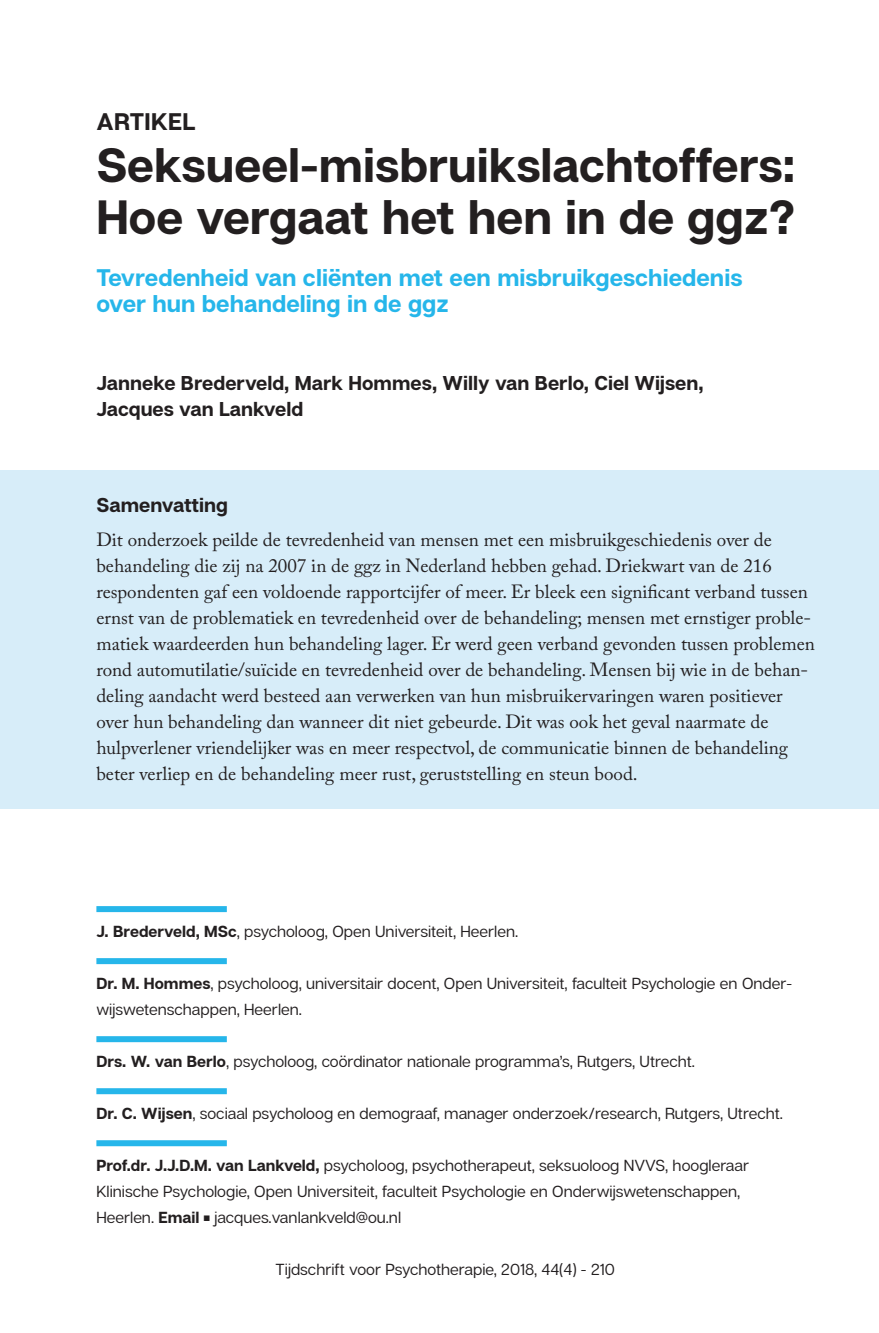
<style>
.page{position:relative;width:879px;height:1333px;background:#fff}
.page>*{position:absolute;margin:0;border:0;box-sizing:border-box;transform-origin:0 0}
.t1{font:700 48px/52px "Articulat C Fv 2";color:#231f20}
.t2{font:700 24px/26px "Articulat C Fv 2";color:#26b6ea}
.t3{font:700 24px "Articulat C Fv 2";letter-spacing:.01em;color:#231f20}
.t4{font:700 20px/26px "Articulat C Fv 2";color:#231f20}
.t5{font:19px/26px "Adobe Caslon Pro";color:#231f20}
.t6{font:16px/26px "Articulat C Fv 2 Text";color:#231f20}
.s1{font-family:"Articulat C Fv 2";font-weight:700}
</style>
<div class="page">
<div style="left:0;top:470px;width:879px;height:80px;background:#d7edf9"></div>
<div style="left:0;top:521px;width:879px;height:287px;background:#d7edf9"></div>
<div style="left:96px;top:906px;width:131px;height:6px;background:#26b6ea"></div>
<div style="left:96px;top:958px;width:131px;height:6px;background:#26b6ea"></div>
<div style="left:96px;top:1036px;width:131px;height:6px;background:#26b6ea"></div>
<div style="left:96px;top:1088px;width:131px;height:6px;background:#26b6ea"></div>
<div style="left:96px;top:1140px;width:131px;height:6px;background:#26b6ea"></div>
<p class="t3" style="left:96px;top:107px;width:101px">ARTIKEL</p>
<h1 class="t1" style="left:96px;top:142px;width:701px">Seksueel-misbruikslachtoffers:<br>Hoe vergaat het hen in de ggz?</h1>
<p class="t2" style="left:96px;top:266px;width:647px">Tevredenheid van cliënten met een misbruikgeschiedenis over hun behandeling in de ggz</p>
<p class="t4" style="left:96px;top:371px;width:609px">Janneke Brederveld, Mark Hommes, Willy van Berlo, Ciel Wijsen,<br>Jacques van Lankveld</p>
<p class="t4" style="left:96px;top:493px;width:133px">Samenvatting</p>
<p class="t5" style="left:96px;top:526px;width:720px">Dit onderzoek peilde de tevredenheid van mensen met een misbruikgeschiedenis over de behandeling die zij na 2007 in de ggz in Nederland hebben gehad. Driekwart van de 216 respondenten gaf een voldoende rapportcijfer of meer. Er bleek een significant verband tussen ernst van de problematiek en tevredenheid over de behandeling; mensen met ernstiger proble&shy;matiek waardeerden hun behandeling lager. Er werd geen verband gevonden tussen problemen rond automutilatie/suïcide en tevredenheid over de behandeling. Mensen bij wie in de behan&shy;deling aandacht werd besteed aan verwerken van hun misbruikervaringen waren positiever over hun behandeling dan wanneer dit niet gebeurde. Dit was ook het geval naarmate de hulpverlener vriendelijker was en meer respectvol, de communicatie binnen de behandeling beter verliep en de behandeling meer rust, geruststelling en steun bood.</p>
<p class="t6" style="left:96px;top:918px;width:423px"><span class="s1">J. Brederveld, MSc</span>, psycholoog, Open Universiteit, Heerlen.</p>
<p class="t6" style="left:96px;top:970px;width:697px"><span class="s1">Dr. M. Hommes</span>, psycholoog, universitair docent, Open Universiteit, faculteit Psychologie en Onder&shy;wijswetenschappen, Heerlen.</p>
<p class="t6" style="left:96px;top:1048px;width:600px"><span class="s1">Drs. W. van Berlo</span>, psycholoog, coördinator nationale programma’s, Rutgers, Utrecht.</p>
<p class="t6" style="left:96px;top:1100px;width:688px"><span class="s1">Dr. C. Wijsen</span>, sociaal psycholoog en demograaf, manager onderzoek/research, Rutgers, Utrecht.</p>
<p class="t6" style="left:96px;top:1152px;width:654px"><span class="s1">Prof.dr. J.J.D.M. van Lankveld,</span> psycholoog, psychotherapeut, seksuoloog NVVS, hoogleraar<br>Klinische Psychologie, Open Universiteit, faculteit Psychologie en Onderwijswetenschappen,<br>Heerlen. <span class="s1">Email</span> ■ jacques.vanlankveld@ou.nl</p>
<p class="t6" style="left:275px;top:1256px;width:341px">Tijdschrift voor Psychotherapie, 2018, 44(4) - 210</p>
</div>
